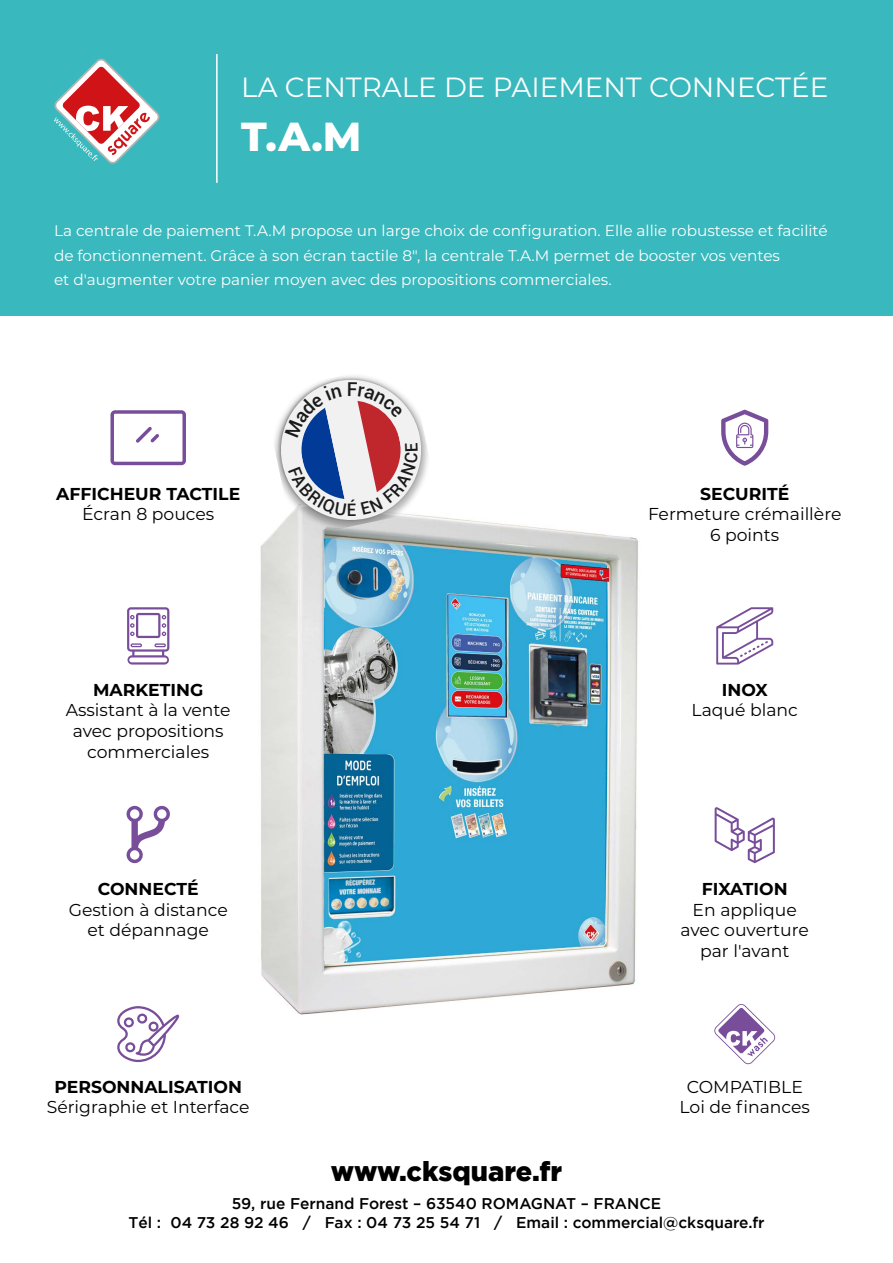
<style>
.page{position:relative;width:893px;height:1263px;background:#fff}
.page>*{position:absolute;margin:0;border:0;box-sizing:border-box;transform-origin:0 0}
.t1{font:800 40.5px "Montserrat";color:#fff}
.t2{font:27.75px "Montserrat";color:#fff}
.t3{font:900 27.3px "Gotham HTF";color:#000}
.t4{font:17.25px/20.7px "Montserrat";color:#000;text-align:center}
.t5{font:700 17.25px "Montserrat";color:#000}
.t6{font:500 17.25px "Roboto";color:#1a1a1a}
.t7{font:15.45px/18.6px "Gotham HTF Medium 2";color:#000;text-align:center}
.t8{font:15.3px/24.6px "Montserrat";color:#fff}
</style>
<div class="page">
<div style="left:0;top:0;width:893px;height:315px;background:#39b8bd"></div>
<svg style="left:54px;top:59px;width:105px;height:105px"></svg>
<hr style="left:216px;top:54px;width:2px;height:129px;background:#fff">
<img style="left:260px;top:517px;width:378px;height:498px">
<img style="left:263px;top:516px;width:177px;height:23px">
<svg style="left:715px;top:807px;width:60px;height:56px"></svg>
<svg style="left:110px;top:410px;width:76px;height:55px"></svg>
<svg style="left:127px;top:805px;width:43px;height:58px"></svg>
<svg style="left:721px;top:410px;width:47px;height:56px"></svg>
<svg style="left:716px;top:607px;width:57px;height:57px"></svg>
<svg style="left:714px;top:1004px;width:62px;height:60px"></svg>
<svg style="left:117px;top:1006px;width:63px;height:56px"></svg>
<svg style="left:127px;top:607px;width:42px;height:57px"></svg>
<svg style="left:274px;top:376px;width:154px;height:150px"></svg>
<h2 class="t2" style="left:241px;top:68px;width:588px">LA CENTRALE DE PAIEMENT CONNECTÉE</h2>
<h1 class="t1" style="left:241px;top:107px;width:122px">T.A.M</h1>
<p class="t8" style="left:54px;top:218px;width:775px">La centrale de paiement T.A.M propose un large choix de configuration. Elle allie robustesse et facilité de fonctionnement. Grâce à son écran tactile 8", la centrale T.A.M permet de booster vos ventes<br>et d'augmenter votre panier moyen avec des propositions commerciales.</p>
<p class="t5" style="left:56px;top:481px;width:186px">AFFICHEUR TACTILE</p>
<p class="t4" style="left:82px;top:503px;width:134px">Écran 8 pouces</p>
<p class="t5" style="left:93px;top:677px;width:112px">MARKETING</p>
<p class="t4" style="left:66px;top:699px;width:166px">Assistant à la vente avec propositions commerciales</p>
<p class="t5" style="left:98px;top:876px;width:103px">CONNECTÉ</p>
<p class="t4" style="left:69px;top:898px;width:161px">Gestion à distance et dépannage</p>
<p class="t5" style="left:54px;top:1074px;width:189px">PERSONNALISATION</p>
<p class="t4" style="left:47px;top:1096px;width:204px">Sérigraphie et Interface</p>
<p class="t6" style="left:347px;top:498px;width:11px">É</p>
<p class="t5" style="left:700px;top:481px;width:91px">SECURITÉ</p>
<p class="t4" style="left:648px;top:503px;width:195px">Fermeture crémaillère<br>6 points</p>
<p class="t5" style="left:722px;top:677px;width:48px">INOX</p>
<p class="t4" style="left:691px;top:699px;width:108px">Laqué blanc</p>
<p class="t5" style="left:702px;top:876px;width:87px">FIXATION</p>
<p class="t4" style="left:680px;top:898px;width:130px">En applique avec ouverture par l'avant</p>
<p class="t4" style="left:680px;top:1075px;width:132px">COMPATIBLE<br>Loi de finances</p>
<h3 class="t3" style="left:331px;top:1155px;width:233px">www.cksquare.fr</h3>
<p class="t7" style="left:128px;top:1194px;width:638px">59, rue Fernand Forest – 63540 ROMAGNAT – FRANCE<br>Tél : 04 73 28 92 46 / Fax : 04 73 25 54 71 / Email : commercial@cksquare.fr</p>
</div>
